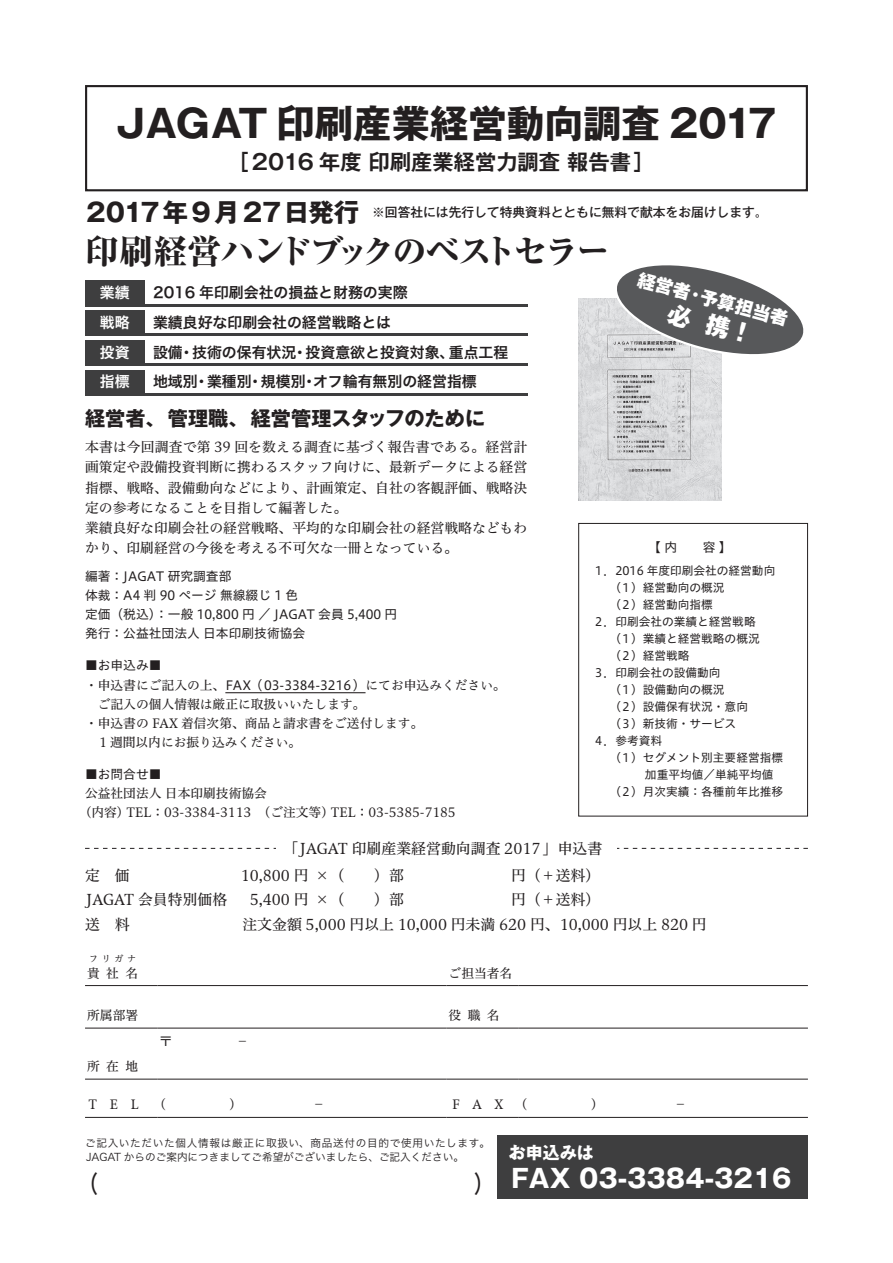
<style>
.page{position:relative;width:893px;height:1263px;background:#fff}
.page>*{position:absolute;margin:0;border:0;box-sizing:border-box;transform-origin:0 0}
.t1{font:700 38.25px "Gothic MB101 Pro";color:#231f20}
.t2{font:800 34.05px "Ryumin Pr 5";letter-spacing:-.07em;color:#231f20}
.t3{font:700 25.5px "Gothic MB101 Pro";color:#fff}
.t4{font:25.5px "Hira Kaku Pro W3";color:#231f20}
.t5{font:700 21.3px "Gothic MB101 Pro De";color:#231f20}
.t6{font:700 20.25px "Gothic MB101 Pro";color:#231f20}
.t7{font:800 18px "Gothic MB101 Pro";color:#fff}
.t8{font:700 16.95px "Gothic MB101 Pro";color:#fff}
.t9{font:14.85px "Hiragino UD Serif Std N W4";color:#231f20}
.t10{font:14.85px "Hira Kaku Pro W6";color:#231f20}
.t11{font:14.85px "Hira Kaku Pro W6";color:#fff}
.t12{font:13.8px/20.2px "Hiragino UD Serif Std N W4";color:#231f20}
.t13{font:12.75px/19.2px "Hiragino UD Serif Std N W4";color:#231f20}
.t14{font:12.75px/19.2px "Hiragino UD Sans Std N W4";color:#231f20}
.t15{font:500 12.75px "Gothic MB101 Pro";color:#231f20}
.t16{font:11.7px "Hiragino UD Sans Std N W4";color:#231f20}
.t17{font:10.65px/13.8px "Hira Kaku Pro W3";letter-spacing:.03em;color:#231f20}
.t18{font:9px "Hiragino UD Serif Std N W4";color:#231f20}
.s1{font-weight:700;font-size:25.5px}
.s2{font-family:"Hiragino UD Sans Std N W4"}
</style>
<div class="page">
<div style="left:85px;top:85px;width:723px;height:106px;border:2px solid #231f20"></div>
<div style="left:578px;top:523px;width:230px;height:293px;border:1px solid #231f20"></div>
<div style="left:497px;top:1135px;width:311px;height:64px;background:#3e3e3f"></div>
<div style="left:85px;top:281px;width:60px;height:25px;background:#3e3e3f"></div>
<hr style="left:85px;top:304px;width:442px;height:2px;background:#3e3e3f">
<div style="left:85px;top:310px;width:60px;height:26px;background:#3e3e3f"></div>
<hr style="left:85px;top:334px;width:442px;height:2px;background:#3e3e3f">
<div style="left:85px;top:340px;width:60px;height:26px;background:#3e3e3f"></div>
<hr style="left:85px;top:364px;width:442px;height:2px;background:#3e3e3f">
<div style="left:85px;top:370px;width:60px;height:25px;background:#3e3e3f"></div>
<hr style="left:85px;top:393px;width:442px;height:2px;background:#3e3e3f">
<hr style="left:225px;top:692px;width:141px;height:1px;background:#231f20">
<svg style="left:85px;top:848px;width:723px;height:1px"></svg>
<div style="left:276px;top:838px;width:341px;height:21px;background:#fff"></div>
<hr style="left:85px;top:985px;width:72px;height:1px;background:#231f20">
<hr style="left:157px;top:985px;width:289px;height:1px;background:#231f20">
<hr style="left:446px;top:985px;width:73px;height:1px;background:#231f20">
<hr style="left:519px;top:985px;width:289px;height:1px;background:#231f20">
<hr style="left:85px;top:1028px;width:72px;height:1px;background:#231f20">
<hr style="left:157px;top:1028px;width:289px;height:1px;background:#231f20">
<hr style="left:446px;top:1028px;width:73px;height:1px;background:#231f20">
<hr style="left:519px;top:1028px;width:289px;height:1px;background:#231f20">
<hr style="left:85px;top:1079px;width:72px;height:1px;background:#231f20">
<hr style="left:157px;top:1079px;width:289px;height:1px;background:#231f20">
<hr style="left:446px;top:1079px;width:73px;height:1px;background:#231f20">
<hr style="left:519px;top:1079px;width:289px;height:1px;background:#231f20">
<hr style="left:85px;top:1117px;width:72px;height:1px;background:#231f20">
<hr style="left:157px;top:1117px;width:289px;height:1px;background:#231f20">
<hr style="left:446px;top:1117px;width:73px;height:1px;background:#231f20">
<hr style="left:519px;top:1117px;width:289px;height:1px;background:#231f20">
<img style="left:578px;top:298px;width:144px;height:203px">
<svg style="left:608px;top:265px;width:196px;height:96px"></svg>
<h1 class="t1" style="left:116px;top:91px;width:663px">JAGAT 印刷産業経営動向調査 2017</h1>
<h3 class="t5" style="left:228px;top:144px;width:428px">［2016 年度 印刷産業経営力調査 報告書］</h3>
<p class="t15" style="left:86px;top:202px;width:683px"><span class="s1">2017年9月27日発行</span> ※回答社には先行して特典資料とともに無料で献本をお届けします。</p>
<h2 class="t2" style="left:85px;top:225px;width:527px">印刷経営ハンドブックのベストセラー</h2>
<p class="t11" style="left:100px;top:279px;width:31px">業績</p>
<p class="t10" style="left:153px;top:279px;width:256px">2016 年印刷会社の損益と財務の実際</p>
<p class="t11" style="left:100px;top:309px;width:31px">戦略</p>
<p class="t10" style="left:153px;top:309px;width:240px">業績良好な印刷会社の経営戦略とは</p>
<p class="t11" style="left:100px;top:338px;width:31px">投資</p>
<p class="t10" style="left:153px;top:338px;width:357px">設備・技術の保有状況・投資意欲と投資対象、重点工程</p>
<p class="t11" style="left:100px;top:368px;width:31px">指標</p>
<p class="t10" style="left:153px;top:368px;width:325px">地域別・業種別・規模別・オフ輪有無別の経営指標</p>
<h3 class="t7" style="left:642px;top:265px;width:156px;rotate:15deg">経営者･予算担当者</h3>
<h3 class="t6" style="left:85px;top:401px;width:402px">経営者、管理職、経営管理スタッフのために</h3>
<p class="t12" style="left:85px;top:436px;width:444px">本書は今回調査で第 39 回を数える調査に基づく報告書である。経営計画策定や設備投資判断に携わるスタッフ向けに、最新データによる経営指標、戦略、設備動向などにより、計画策定、自社の客観評価、戦略決定の参考になることを目指して編著した。<br>業績良好な印刷会社の経営戦略、平均的な印刷会社の経営戦略などもわかり、印刷経営の今後を考える不可欠な一冊となっている。</p>
<p class="t14" style="left:85px;top:566px;width:314px">編著：JAGAT 研究調査部<br>体裁：A4 判 90 ページ 無線綴じ 1 色<br>定価（税込）：一般 10,800 円 ／ JAGAT 会員 5,400 円発行：公益社団法人 日本印刷技術協会</p>
<p class="t14" style="left:85px;top:655px;width:78px">■お申込み■</p>
<p class="t13" style="left:85px;top:674px;width:422px">・申込書にご記入の上、<span class="s2">FAX（03-3384-3216）</span>にてお申込みください。</p>
<p class="t13" style="left:98px;top:693px;width:269px">ご記入の個人情報は厳正に取扱いいたします。</p>
<p class="t13" style="left:85px;top:713px;width:340px">・申込書の FAX 着信次第、商品と請求書をご送付します。</p>
<p class="t13" style="left:99px;top:732px;width:204px">1 週間以内にお振り込みください。</p>
<p class="t14" style="left:85px;top:764px;width:78px">■お問合せ■</p>
<p class="t13" style="left:79px;top:783px;width:378px;text-indent:6px">公益社団法人 日本印刷技術協会<br>（内容）TEL：03-3384-3113　（ご注文等）TEL：03-5385-7185</p>
<p class="t14" style="left:648px;top:537px;width:85px">【 内　　容 】</p>
<p class="t16" style="left:595px;top:562px;width:182px">1．2016 年度印刷会社の経営動向</p>
<p class="t16" style="left:609px;top:579px;width:117px">（1）経営動向の概況</p>
<p class="t16" style="left:609px;top:596px;width:105px">（2）経営動向指標</p>
<p class="t16" style="left:595px;top:613px;width:162px">2．印刷会社の業績と経営戦略</p>
<p class="t16" style="left:609px;top:630px;width:152px">（1）業績と経営戦略の概況</p>
<p class="t16" style="left:609px;top:647px;width:82px">（2）経営戦略</p>
<p class="t16" style="left:595px;top:664px;width:127px">3．印刷会社の設備動向</p>
<p class="t16" style="left:609px;top:681px;width:117px">（1）設備動向の概況</p>
<p class="t16" style="left:609px;top:698px;width:140px">（2）設備保有状況・意向</p>
<p class="t16" style="left:609px;top:715px;width:128px">（3）新技術・サービス</p>
<p class="t16" style="left:595px;top:732px;width:69px">4．参考資料</p>
<p class="t16" style="left:609px;top:749px;width:175px">（1）セグメント別主要経営指標</p>
<p class="t16" style="left:645px;top:766px;width:130px">加重平均値／単純平均値</p>
<p class="t16" style="left:609px;top:783px;width:175px">（2）月次実績：各種前年比推移</p>
<p class="t9" style="left:283px;top:837px;width:320px">「JAGAT 印刷産業経営動向調査 2017」申込書</p>
<p class="t9" style="left:85px;top:864px;width:46px">定　価</p>
<p class="t9" style="left:241px;top:864px;width:165px">10,800 円 ×（　　）部</p>
<p class="t9" style="left:511px;top:864px;width:91px">円（＋送料）</p>
<p class="t9" style="left:87px;top:888px;width:142px">JAGAT 会員特別価格</p>
<p class="t9" style="left:250px;top:888px;width:156px">5,400 円 ×（　　）部</p>
<p class="t9" style="left:511px;top:888px;width:91px">円（＋送料）</p>
<p class="t9" style="left:85px;top:913px;width:46px">送　料</p>
<p class="t9" style="left:242px;top:913px;width:466px">注文金額 5,000 円以上 10,000 円未満 620 円、10,000 円以上 820 円</p>
<p class="t18" style="left:89px;top:952px;width:49px">フリガナ</p>
<p class="t13" style="left:106px;top:962px;width:33px">社名</p>
<p class="t13" style="left:449px;top:962px;width:65px">ご担当者名</p>
<p class="t13" style="left:87px;top:1005px;width:53px">所属部署</p>
<p class="t13" style="left:449px;top:1005px;width:53px">役職名</p>
<p class="t13" style="left:87px;top:1056px;width:53px">所在地</p>
<p class="t13" style="left:87px;top:962px;width:14px">貴</p>
<p class="t17" style="left:85px;top:1135px;width:407px">ご記入いただいた個人情報は厳正に取扱い、商品送付の目的で使用いたします。<br>JAGAT からのご案内につきましてご希望がございましたら、ご記入ください。</p>
<h3 class="t4" style="left:85px;top:1159px;width:14px">（</h3>
<h3 class="t4" style="left:474px;top:1159px;width:14px">）</h3>
<h3 class="t8" style="left:509px;top:1138px;width:87px">お申込みは</h3>
<h3 class="t3" style="left:511px;top:1157px;width:282px">FAX 03-3384-3216</h3>
</div>
